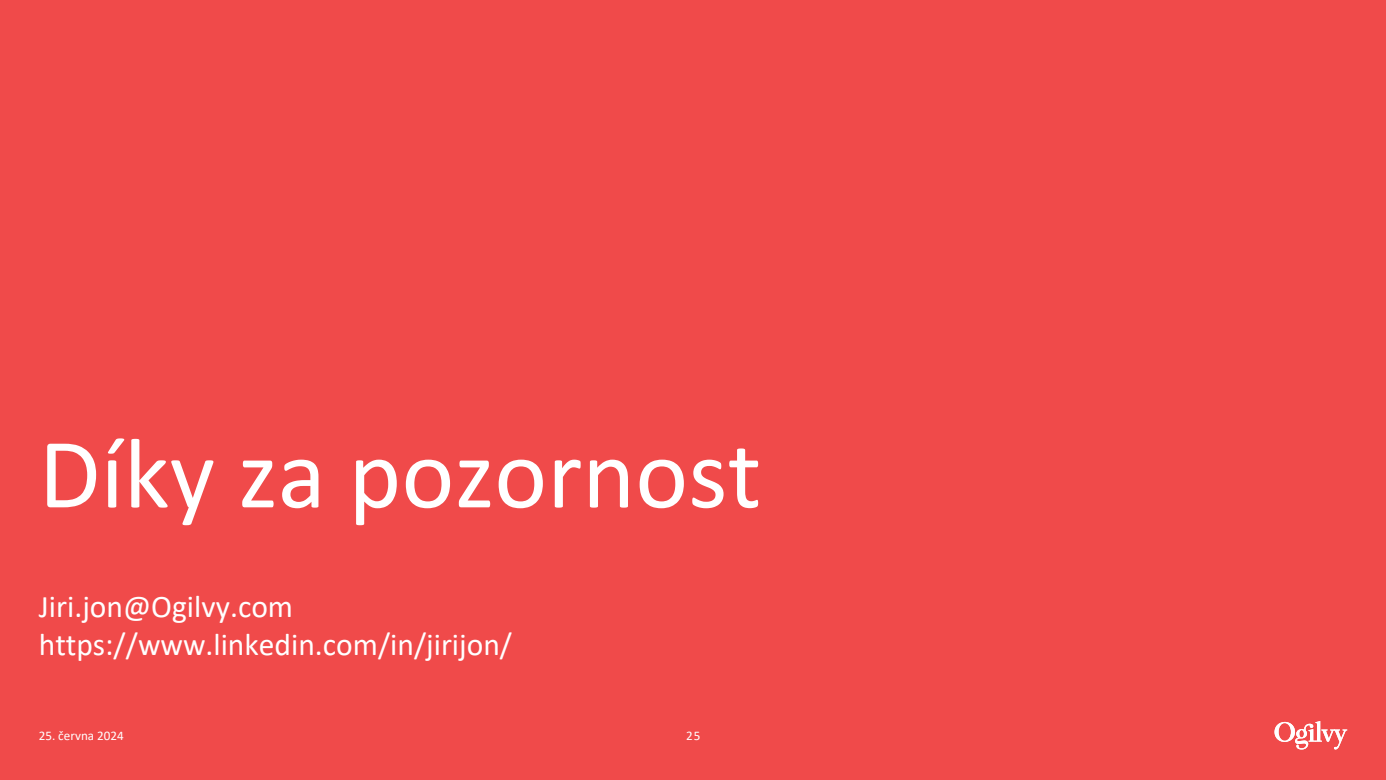
<style>
.page{position:relative;width:1386px;height:780px;background:#fff}
.page>*{position:absolute;margin:0;border:0;box-sizing:border-box;transform-origin:0 0}
.t1{font:100.62px "Calibri";color:#fff}
.t2{font:31.5px/37.8px "Calibri";color:#fff}
.Slide{font:13.12px "Calibri";color:#fff}
</style>
<div class="page">
<div style="left:0;top:0;width:1385px;height:779px;background:#f04a4a"></div>
<svg style="left:1274px;top:721px;width:72px;height:28px"></svg>
<p class="t1" style="left:39px;top:404px;width:724px">Díky za pozornost</p>
<p class="t2" style="left:39px;top:586px;width:475px">Jiri.jon@Ogilvy.com https://www.linkedin.com/in/jirijon/</p>
<p class="Slide" style="left:39px;top:726px;width:86px">25. června 2024</p>
<p class="Slide" style="left:686px;top:726px;width:16px">25</p>
</div>
